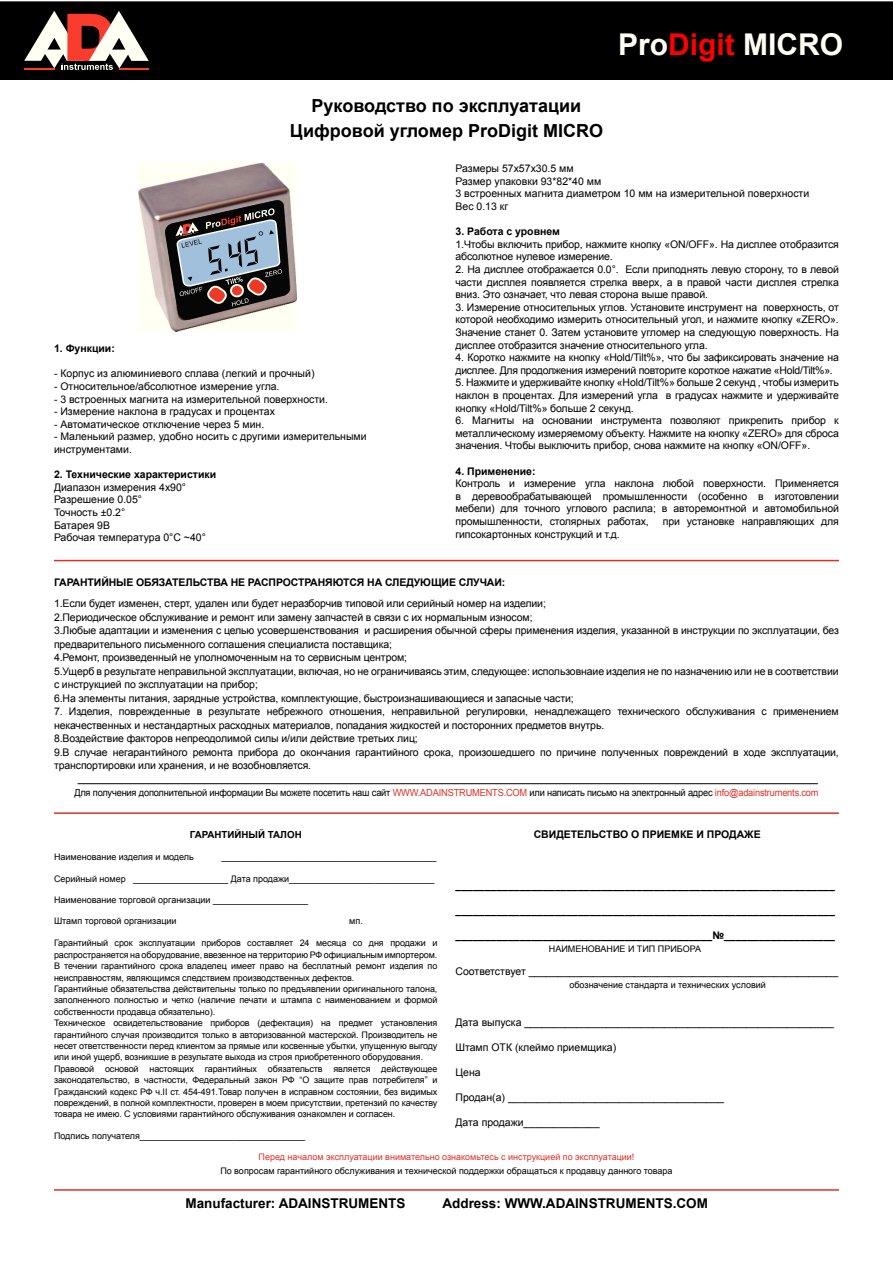
<style>
.page{position:relative;width:893px;height:1263px;background:#fff}
.page>*{position:absolute;margin:0;border:0;box-sizing:border-box;transform-origin:0 0}
.t1{font:700 30px "Arial";color:#fffff4}
.t2{font:700 18px/24.6px "Arial";color:#000;text-align:center}
.t3{font:700 13.5px "Arial";color:#000}
.t4{font:10.5px/12.6px "Arial";letter-spacing:-.01em;color:#000}
.t5{font:700 10.5px "Arial";letter-spacing:-.01em;color:#000}
.t6{font:9.75px "Arial";letter-spacing:-.02em;color:#000;scale:.95 1}
.t7{font:700 9.75px "Arial";color:#000}
.t8{font:9px/11.4px "Arial";letter-spacing:-.01em;color:#000}
.t9{font:9px "Arial";color:#de3227}
.s1{color:#f00}
.s2{color:#de3227}
</style>
<div class="page">
<div style="left:0;top:2px;width:893px;height:78px;background:#000"></div>
<svg style="left:24px;top:11px;width:125px;height:59px"></svg>
<hr style="left:24px;top:68px;width:30px;height:2px;background:#fb3b2d">
<hr style="left:119px;top:68px;width:30px;height:2px;background:#fb3b2d">
<hr style="left:54px;top:1189px;width:785px;height:2px;background:#de3227">
<hr style="left:54px;top:812px;width:785px;height:2px;background:#de3227">
<hr style="left:78px;top:783px;width:740px;height:1px;background:#000">
<hr style="left:54px;top:560px;width:785px;height:1px;background:#de3227">
<img style="left:138px;top:163px;width:158px;height:168px">
<svg style="left:164px;top:200px;width:126px;height:120px;background:#706d72"></svg>
<h2 class="t2" style="left:290px;top:94px;width:315px">Руководство по эксплуатации<br>Цифровой угломер ProDigit MICRO</h2>
<h1 class="t1" style="left:618px;top:33px;width:226px">Pro<span class="s1">Digit</span> MICRO</h1>
<p class="t5" style="left:54px;top:341px;width:62px">1. Функции:</p>
<p class="t4" style="left:54px;top:367px;width:262px">- Корпус из алюминиевого сплава (легкий и прочный)</p>
<p class="t4" style="left:54px;top:380px;width:227px">- Относительное/абсолютное измерение угла.</p>
<p class="t4" style="left:54px;top:393px;width:275px">- 3 встроенных магнита на измерительной поверхности.</p>
<p class="t4" style="left:54px;top:405px;width:222px">- Измерение наклона в градусах и процентах</p>
<p class="t4" style="left:54px;top:418px;width:212px">- Автоматическое отключение через 5 мин.</p>
<p class="t4" style="left:54px;top:430px;width:314px">- Маленький размер, удобно носить с другими измерительными инструментами.</p>
<p class="t5" style="left:54px;top:467px;width:164px">2. Технические характеристики</p>
<p class="t4" style="left:54px;top:481px;width:153px">Диапазон измерения 4х90°<br>Разрешение 0.05°<br>Точность ±0.2°<br>Батарея 9В<br>Рабочая температура 0°С ~40°</p>
<p class="t4" style="left:455px;top:162px;width:355px">Размеры 57х57х30.5 мм<br>Размер упаковки 93*82*40 мм<br>3 встроенных магнита диаметром 10 мм на измерительной поверхности<br>Вес 0.13 кг</p>
<p class="t5" style="left:455px;top:225px;width:106px">3. Работа с уровнем</p>
<p class="t4" style="left:455px;top:238px;width:385px">1.Чтобы включить прибор, нажмите кнопку «ON/OFF». На дисплее отобразится абсолютное нулевое измерение.</p>
<p class="t4" style="left:455px;top:263px;width:385px;text-align:justify">2. На дисплее отображается 0.0°. Если приподнять левую сторону, то в левой части дисплея появляется стрелка вверх, а в правой части дисплея стрелка вниз. Это означает, что левая сторона выше правой.</p>
<p class="t4" style="left:455px;top:301px;width:385px;text-align:justify">3. Измерение относительных углов. Установите инструмент на поверхность, от которой необходимо измерить относительный угол, и нажмите кнопку «ZERO».<br>Значение станет 0. Затем установите угломер на следующую поверхность. На дисплее отобразится значение относительного угла.</p>
<p class="t4" style="left:455px;top:351px;width:385px">4. Коротко нажмите на кнопку «Hold/Tilt%», что бы зафиксировать значение на дисплее. Для продолжения измерений повторите короткое нажатие «Hold/Tilt%».</p>
<p class="t4" style="left:455px;top:376px;width:385px;text-align:justify">5. Нажмите и удерживайте кнопку «Hold/Tilt%» больше 2 секунд , чтобы измерить наклон в процентах. Для измерений угла в градусах нажмите и удерживайте кнопку «Hold/Tilt%» больше 2 секунд.</p>
<p class="t4" style="left:455px;top:414px;width:385px;text-align:justify">6. Магниты на основании инструмента позволяют прикрепить прибор к металлическому измеряемому объекту. Нажмите на кнопку «ZERO» для сброса значения. Чтобы выключить прибор, снова нажмите на кнопку «ON/OFF».</p>
<p class="t5" style="left:455px;top:464px;width:82px">4. Применение:</p>
<p class="t4" style="left:455px;top:477px;width:385px;text-align:justify">Контроль и измерение угла наклона любой поверхности. Применяется в деревообрабатывающей промышленности (особенно в изготовлении мебели) для точного углового распила; в авторемонтной и автомобильной промышленности, столярных работах,</p>
<p class="t4" style="left:663px;top:515px;width:178px">при установке направляющих для</p>
<p class="t4" style="left:455px;top:528px;width:166px">гипсокартонных конструкций и т.д.</p>
<p class="t5" style="left:54px;top:576px;width:453px">ГАРАНТИЙНЫЕ ОБЯЗАТЕЛЬСТВА НЕ РАСПРОСТРАНЯЮТСЯ НА СЛЕДУЮЩИЕ СЛУЧАИ:</p>
<p class="t4" style="left:54px;top:597px;width:786px;line-height:13.5px">1.Если будет изменен, стерт, удален или будет неразборчив типовой или серийный номер на изделии;<br>2.Периодическое обслуживание и ремонт или замену запчастей в связи с их нормальным износом;<br>3.Любые адаптации и изменения с целью усовершенствования и расширения обычной сферы применения изделия, указанной в инструкции по эксплуатации, без предварительного письменного соглашения специалиста поставщика;<br>4.Ремонт, произведенный не уполномоченным на то сервисным центром;<br>5.Ущерб в результате неправильной эксплуатации, включая, но не ограничиваясь этим, следующее: использовнаие изделия не по назначению или не в соответствии с инструкцией по эксплуатации на прибор;<br>6.На элементы питания, зарядные устройства, комплектующие, быстроизнашивающиеся и запасные части;</p>
<p class="t4" style="left:54px;top:705px;width:786px;line-height:13.5px">7. Изделия, поврежденные в результате небрежного отношения, неправильной регулировки, ненадлежащего технического обслуживания с применением некачественных и нестандартных расходных материалов, попадания жидкостей и посторонних предметов внутрь.<br>8.Воздействие факторов непреодолимой силы и/или действие третьих лиц;<br>9.В случае негарантийного ремонта прибора до окончания гарантийного срока, произошедшего по причине полученных повреждений в ходе эксплуатации, транспортировки или хранения, и не возобновляется.</p>
<p class="t6" style="left:74px;top:786px;width:785px">Для получения дополнительной информации Вы можете посетить наш сайт <span class="s2">WWW.ADAINSTRUMENTS.COM</span> или написать письмо на электронный адрес <span class="s2">info@adainstruments.com</span></p>
<p class="t7" style="left:190px;top:828px;width:113px">ГАРАНТИЙНЫЙ ТАЛОН</p>
<p class="t8" style="left:54px;top:851px;width:141px">Наименование изделия и модель</p>
<p class="t8" style="left:221px;top:851px;width:217px">___________________________________________</p>
<p class="t8" style="left:54px;top:873px;width:382px">Серийный номер ___________________ Дата продажи_____________________________</p>
<p class="t8" style="left:54px;top:895px;width:256px">Наименование торговой организации ___________________</p>
<p class="t8" style="left:54px;top:915px;width:124px">Штамп торговой организации</p>
<p class="t8" style="left:349px;top:915px;width:15px">мп.</p>
<p class="t8" style="left:54px;top:937px;width:385px">Гарантийный срок эксплуатации приборов составляет 24 месяца со дня продажи и распространяется на оборудование, ввезенное на территорию РФ официальным импортером.<br>В течении гарантийного срока владелец имеет право на бесплатный ремонт изделия по неисправностям, являющимся следствием производственных дефектов.<br>Гарантийные обязательства действительны только по предъявлении оригинального талона, заполненного полностью и четко (наличие печати и штампа с наименованием и формой собственности продавца обязательно).<br>Техническое освидетельствование приборов (дефектация) на предмет установления гарантийного случая производится только в авторизованной мастерской. Производитель не несет ответственности перед клиентом за прямые или косвенные убытки, упущенную выгоду или иной ущерб, возникшие в результате выхода из строя приобретенного оборудования.<br>Правовой основой настоящих гарантийных обязательств является действующее законодательство, в частности, Федеральный закон РФ “О защите прав потребителя” и Гражданский кодекс РФ ч.II ст. 454-491.Товар получен в исправном состоянии, без видимых повреждений, в полной комплектности, проверен в моем присутствии, претензий по качеству товара не имею. С условиями гарантийного обслуживания ознакомлен и согласен.</p>
<p class="t8" style="left:54px;top:1130px;width:253px">Подпись получателя_________________________________</p>
<p class="t5" style="left:534px;top:828px;width:229px">СВИДЕТЕЛЬСТВО О ПРИЕМКЕ И ПРОДАЖЕ</p>
<p class="t5" style="left:455px;top:881px;width:381px">_________________________________________________________________</p>
<p class="t5" style="left:455px;top:906px;width:381px">_________________________________________________________________</p>
<p class="t5" style="left:455px;top:928px;width:381px">____________________________________________№___________________</p>
<p class="t8" style="left:549px;top:943px;width:154px">НАИМЕНОВАНИЕ И ТИП ПРИБОРА</p>
<p class="t4" style="left:455px;top:965px;width:384px">Соответствует _____________________________________________________</p>
<p class="t8" style="left:569px;top:979px;width:198px">обозначение стандарта и технических условий</p>
<p class="t4" style="left:455px;top:1016px;width:380px">Дата выпуска _____________________________________________________</p>
<p class="t4" style="left:455px;top:1041px;width:162px">Штамп ОТК (клеймо приемщика)</p>
<p class="t4" style="left:455px;top:1066px;width:27px">Цена</p>
<p class="t4" style="left:455px;top:1091px;width:270px">Продан(а) _____________________________________</p>
<p class="t4" style="left:455px;top:1116px;width:146px">Дата продажи_____________</p>
<p class="t9" style="left:259px;top:1151px;width:377px">Перед началом эксплуатации внимательно ознакомьтесь с инструкцией по эксплуатации!</p>
<p class="t8" style="left:220px;top:1165px;width:454px">По вопросам гарантийного обслуживания и технической поддержки обращаться к продавцу данного товара</p>
<p class="t3" style="left:185px;top:1194px;width:221px">Manufacturer: ADAINSTRUMENTS</p>
<p class="t3" style="left:442px;top:1194px;width:267px">Address: WWW.ADAINSTRUMENTS.COM</p>
</div>
